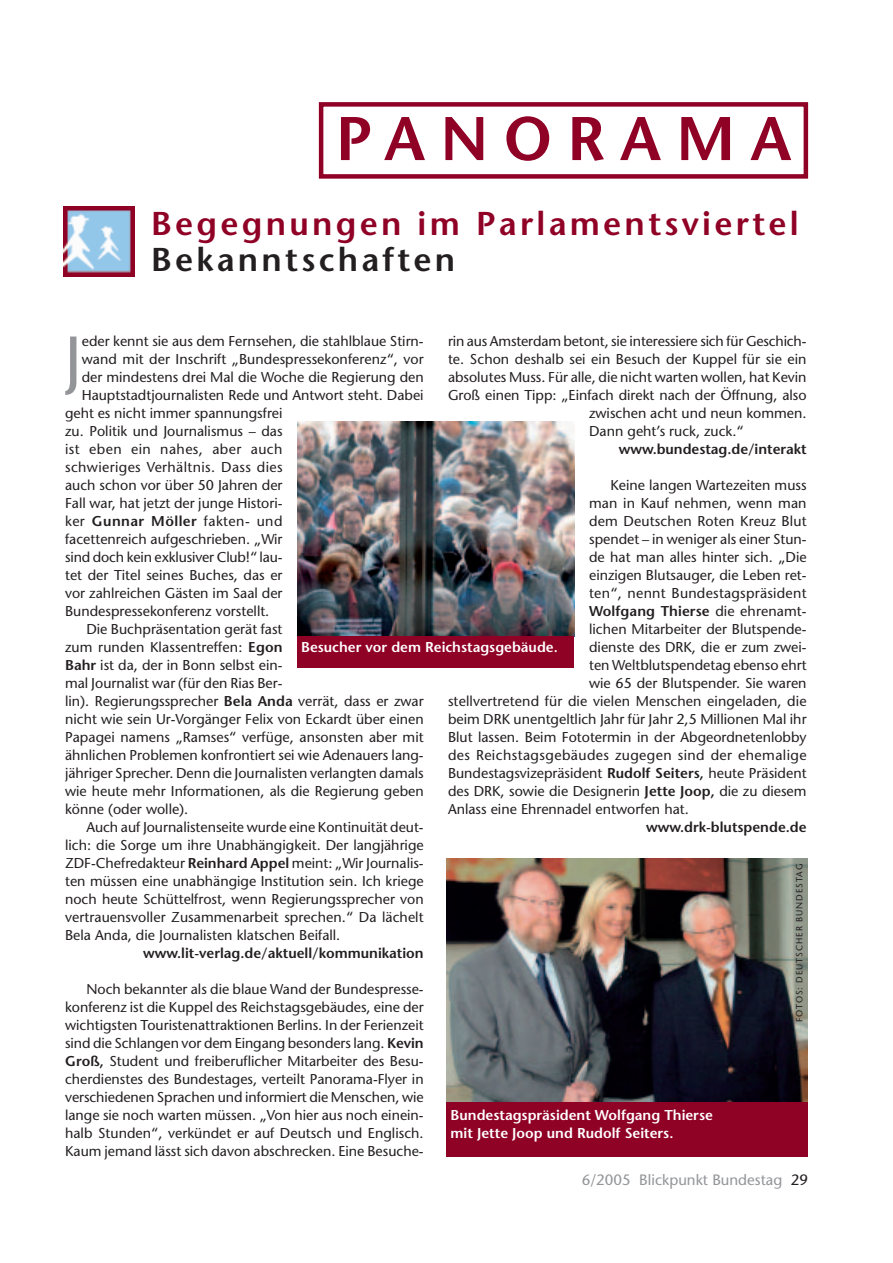
<style>
.page{position:relative;width:893px;height:1263px;background:#fff}
.page>*{position:absolute;margin:0;border:0;box-sizing:border-box;transform-origin:0 0}
.t1{font:65.7px "Stone Sans";color:#939598}
.t2{font:600 61.5px "Stone Sans";letter-spacing:.25em;color:#900126}
.t3{font:600 33px "Stone Sans";letter-spacing:.1em;color:#900126}
.t4{font:600 33px "Stone Sans";letter-spacing:.1em;color:#231f20}
.t5{font:15px "Stone Sans";color:#939598}
.t6{font:14.25px/18px "Stone Sans";color:#231f20;text-align:justify}
.t7{font:600 14.25px "Stone Sans";color:#231f20}
.t8{font:600 14.25px/18px "Stone Sans";color:#fff}
.t9{font:14.25px "Stone Sans";letter-spacing:.03em;color:#231f20}
.t10{font:14.25px "Stone Sans";letter-spacing:.025em;color:#231f20}
.t11{font:14.25px "Stone Sans";letter-spacing:.02em;color:#231f20}
.t12{font:9px "Stone Sans";letter-spacing:.1em;color:#231f20}
.s1{font-weight:400}
.s2{font-weight:600}
.s3{color:#231f20}
</style>
<div class="page">
<div style="left:319px;top:102px;width:489px;height:77px;border:4px solid #900126"></div>
<img style="left:64px;top:207px;width:70px;height:70px">
<img style="left:446px;top:858px;width:361px;height:244px">
<div style="left:446px;top:1102px;width:362px;height:55px;background:#900126"></div>
<img style="left:297px;top:421px;width:277px;height:215px">
<div style="left:297px;top:636px;width:277px;height:32px;background:#900126"></div>
<h2 class="t2" style="left:336px;top:115px;width:457px">PANORAMA</h2>
<h3 class="t3" style="left:151px;top:211px;width:649px">Begegnungen im Parlamentsviertel</h3>
<h3 class="t4" style="left:151px;top:247px;width:306px">Bekanntschaften</h3>
<h1 class="t1" style="left:64px;top:334px;width:19px">J</h1>
<p class="t6" style="left:82px;top:334px;width:343px">eder kennt sie aus dem Fernsehen, die stahlblaue Stirn-</p>
<p class="t6" style="left:448px;top:334px;width:360px">rin aus Amsterdam betont, sie interessiere sich für Geschich-</p>
<p class="t6" style="left:448px;top:352px;width:360px">te. Schon deshalb sei ein Besuch der Kuppel für sie ein</p>
<p class="t6" style="left:448px;top:370px;width:360px">absolutes Muss. Für alle, die nicht warten wollen, hat Kevin</p>
<p class="t6" style="left:448px;top:388px;width:360px">Groß einen Tipp: „Einfach direkt nach der Öffnung, also</p>
<p class="t6" style="left:589px;top:406px;width:219px">zwischen acht und neun kommen.</p>
<p class="t6" style="left:589px;top:424px;width:156px">Dann geht’s ruck, zuck.“</p>
<p class="t7" style="left:619px;top:444px;width:189px">www.bundestag.de/interakt</p>
<p class="t6" style="left:610px;top:478px;width:198px">Keine langen Wartezeiten muss</p>
<p class="t6" style="left:589px;top:496px;width:219px">man in Kauf nehmen, wenn man</p>
<p class="t6" style="left:589px;top:514px;width:219px">dem Deutschen Roten Kreuz Blut</p>
<p class="t6" style="left:589px;top:532px;width:219px">spendet – in weniger als einer Stun-</p>
<p class="t6" style="left:589px;top:550px;width:219px">de hat man alles hinter sich. „Die</p>
<p class="t6" style="left:589px;top:568px;width:219px">einzigen Blutsauger, die Leben ret-</p>
<p class="t11" style="left:589px;top:588px;width:219px">ten“, nennt Bundestagspräsident</p>
<p class="t7" style="left:589px;top:606px;width:219px">Wolfgang Thierse <span class="s1">die ehrenamt-</span></p>
<p class="t6" style="left:589px;top:622px;width:219px">lichen Mitarbeiter der Blutspende-</p>
<p class="t6" style="left:589px;top:640px;width:219px">dienste des DRK, die er zum zwei-</p>
<p class="t6" style="left:589px;top:658px;width:219px">ten Weltblutspendetag ebenso ehrt</p>
<p class="t6" style="left:589px;top:676px;width:219px">wie 65 der Blutspender. Sie waren</p>
<p class="t6" style="left:448px;top:694px;width:360px">stellvertretend für die vielen Menschen eingeladen, die</p>
<p class="t6" style="left:448px;top:712px;width:360px">beim DRK unentgeltlich Jahr für Jahr 2,5 Millionen Mal ihr</p>
<p class="t6" style="left:448px;top:730px;width:360px">Blut lassen. Beim Fototermin in der Abgeordnetenlobby</p>
<p class="t9" style="left:448px;top:750px;width:360px">des Reichstagsgebäudes zugegen sind der ehemalige</p>
<p class="t6" style="left:448px;top:766px;width:360px">Bundestagsvizepräsident <span class="s2">Rudolf Seiters,</span> heute Präsident</p>
<p class="t6" style="left:448px;top:784px;width:360px">des DRK, sowie die Designerin <span class="s2">Jette Joop,</span> die zu diesem</p>
<p class="t6" style="left:448px;top:802px;width:242px">Anlass eine Ehrennadel entworfen hat.</p>
<p class="t7" style="left:646px;top:822px;width:162px">www.drk-blutspende.de</p>
<p class="t6" style="left:82px;top:352px;width:343px">wand mit der Inschrift „Bundespressekonferenz“, vor</p>
<p class="t6" style="left:82px;top:370px;width:343px">der mindestens drei Mal die Woche die Regierung den</p>
<p class="t6" style="left:82px;top:388px;width:343px">Hauptstadtjournalisten Rede und Antwort steht. Dabei</p>
<p class="t6" style="left:65px;top:406px;width:219px">geht es nicht immer spannungsfrei</p>
<p class="t6" style="left:65px;top:424px;width:219px">zu. Politik und Journalismus – das</p>
<p class="t9" style="left:65px;top:444px;width:219px">ist eben ein nahes, aber auch</p>
<p class="t10" style="left:65px;top:462px;width:219px">schwieriges Verhältnis. Dass dies</p>
<p class="t6" style="left:65px;top:478px;width:219px">auch schon vor über 50 Jahren der</p>
<p class="t6" style="left:65px;top:496px;width:219px">Fall war, hat jetzt der junge Histori-</p>
<p class="t9" style="left:65px;top:516px;width:219px">ker <span class="s2">Gunnar Möller</span> fakten- und</p>
<p class="t6" style="left:65px;top:532px;width:219px">facettenreich aufgeschrieben. „Wir</p>
<p class="t6" style="left:65px;top:550px;width:219px">sind doch kein exklusiver Club!“ lau-</p>
<p class="t6" style="left:65px;top:568px;width:219px">tet der Titel seines Buches, das er</p>
<p class="t6" style="left:65px;top:586px;width:219px">vor zahlreichen Gästen im Saal der</p>
<p class="t6" style="left:65px;top:604px;width:206px">Bundespressekonferenz vorstellt.</p>
<p class="t6" style="left:86px;top:622px;width:198px">Die Buchpräsentation gerät fast</p>
<p class="t6" style="left:65px;top:640px;width:219px">zum runden Klassentreffen: <span class="s2">Egon</span></p>
<p class="t6" style="left:65px;top:658px;width:219px"><span class="s2">Bahr</span> ist da, der in Bonn selbst ein-</p>
<p class="t6" style="left:65px;top:676px;width:219px">mal Journalist war (für den Rias Ber-</p>
<p class="t6" style="left:65px;top:694px;width:360px">lin). Regierungssprecher <span class="s2">Bela Anda</span> verrät, dass er zwar</p>
<p class="t6" style="left:65px;top:712px;width:360px">nicht wie sein Ur-Vorgänger Felix von Eckardt über einen</p>
<p class="t6" style="left:65px;top:730px;width:360px">Papagei namens „Ramses“ verfüge, ansonsten aber mit</p>
<p class="t6" style="left:65px;top:748px;width:360px">ähnlichen Problemen konfrontiert sei wie Adenauers lang-</p>
<p class="t6" style="left:65px;top:766px;width:360px">jähriger Sprecher. Denn die Journalisten verlangten damals</p>
<p class="t6" style="left:65px;top:784px;width:360px">wie heute mehr Informationen, als die Regierung geben</p>
<p class="t6" style="left:65px;top:802px;width:125px">könne (oder wolle).</p>
<p class="t6" style="left:86px;top:820px;width:339px">Auch auf Journalistenseite wurde eine Kontinuität deut-</p>
<p class="t6" style="left:65px;top:838px;width:360px">lich: die Sorge um ihre Unabhängigkeit. Der langjährige</p>
<p class="t6" style="left:65px;top:856px;width:360px">ZDF-Chefredakteur <span class="s2">Reinhard Appel</span> meint: „Wir Journalis-</p>
<p class="t6" style="left:65px;top:874px;width:360px">ten müssen eine unabhängige Institution sein. Ich kriege</p>
<p class="t6" style="left:65px;top:892px;width:360px">noch heute Schüttelfrost, wenn Regierungssprecher von</p>
<p class="t6" style="left:65px;top:910px;width:360px">vertrauensvoller Zusammenarbeit sprechen.“ Da lächelt</p>
<p class="t6" style="left:65px;top:928px;width:277px">Bela Anda, die Journalisten klatschen Beifall.</p>
<p class="t7" style="left:143px;top:948px;width:282px">www.lit-verlag.de/aktuell/kommunikation</p>
<p class="t6" style="left:65px;top:982px;width:360px;text-indent:21px">Noch bekannter als die blaue Wand der Bundespresse&shy;konferenz ist die Kuppel des Reichstagsgebäudes, eine der wichtigsten Touristenattraktionen Berlins. In der Ferienzeit sind die Schlangen vor dem Eingang besonders lang. <span class="s2">Kevin Groß,</span> Student und freiberuflicher Mitarbeiter des Besu&shy;cherdienstes des Bundestages, verteilt Panorama-Flyer in verschiedenen Sprachen und informiert die Menschen, wie lange sie noch warten müssen. „Von hier aus noch einein&shy;halb Stunden“, verkündet er auf Deutsch und Englisch.<br>Kaum jemand lässt sich davon abschrecken. Eine Besuche-</p>
<p class="t8" style="left:301px;top:640px;width:258px">Besucher vor dem Reichstagsgebäude.</p>
<p class="t12" style="left:796px;top:1022px;width:160px;rotate:-90deg">FOTOS: DEUTSCHER BUNDESTAG</p>
<p class="t8" style="left:450px;top:1108px;width:264px">Bundestagspräsident Wolfgang Thierse mit Jette Joop und Rudolf Seiters.</p>
<p class="t5" style="left:581px;top:1174px;width:228px">6/2005 Blickpunkt Bundestag <span class="s3">29</span></p>
</div>
